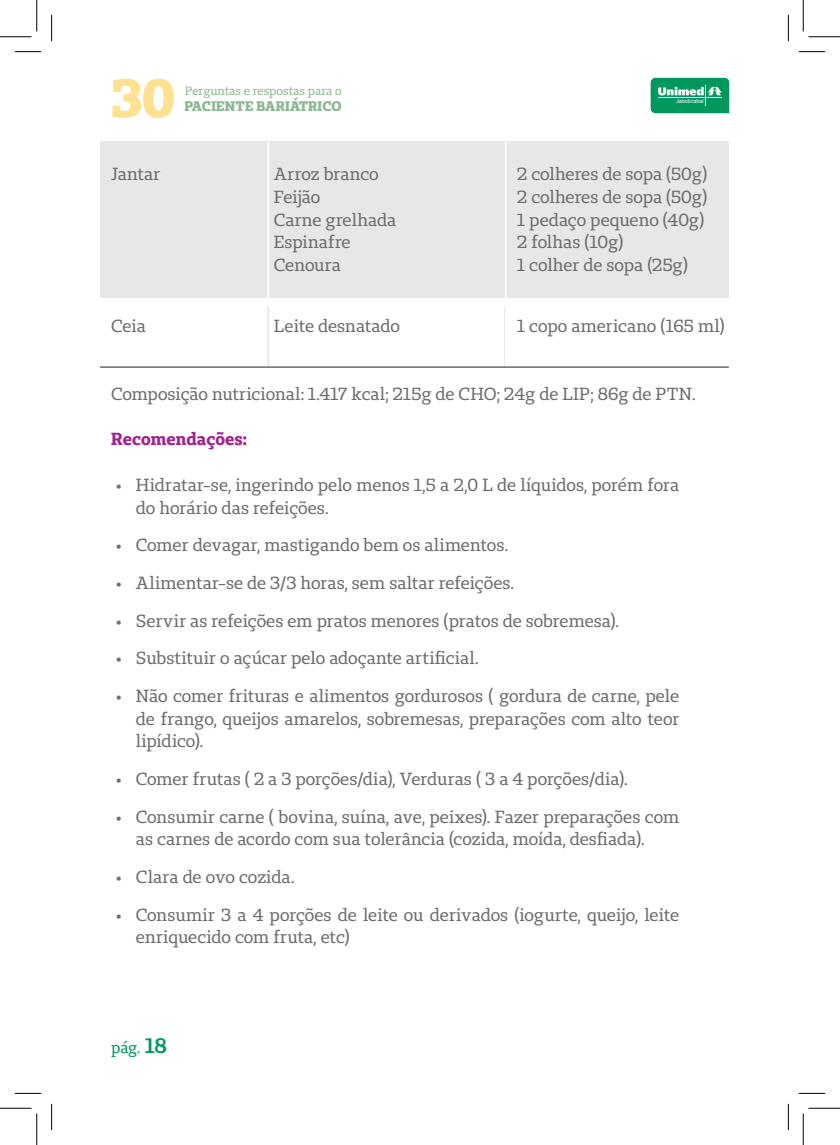
<style>
.page{position:relative;width:840px;height:1145px;background:#fff}
.page>*{position:absolute;margin:0;border:0;box-sizing:border-box;transform-origin:0 0}
.t1{font:800 54.07px "Unimed Slab";color:#ffe192}
.t2{font:17.5px/22.8px "Unimed Slab";color:#6c6d70}
.t3{font:700 17.5px "Unimed Slab";color:#a2238e}
.t4{font:15.75px "Unimed Slab";color:#00985c}
.t5{font:800 13.83px "Unimed Slab";letter-spacing:.015em;color:#8db795}
.t6{font:12.08px "Unimed Slab";color:#8db795}
.t7{font:5.42px "Arial";color:#fff}
.s1{font-weight:600;font-size:21px}
</style>
<div class="page">
<svg style="left:650px;top:77px;width:80px;height:37px;background:#2ca978"></svg>
<hr style="left:658px;top:97px;width:64px;height:1px;background:#fff">
<hr style="left:185px;top:97px;width:156px;height:1px;background:#8db795">
<div style="left:100px;top:141px;width:629px;height:157px;background:#e6e7e9"></div>
<hr style="left:267px;top:141px;width:2px;height:226px;background:#fff">
<hr style="left:267px;top:307px;width:2px;height:60px;background:#e6e7e9">
<hr style="left:504px;top:307px;width:2px;height:60px;background:#e6e7e9">
<hr style="left:505px;top:141px;width:2px;height:226px;background:#fff">
<hr style="left:100px;top:367px;width:629px;height:1px;background:#231f20">
<svg style="left:15px;top:51px;width:26px;height:1px"></svg>
<svg style="left:799px;top:51px;width:26px;height:1px"></svg>
<svg style="left:15px;top:1093px;width:26px;height:1px"></svg>
<svg style="left:799px;top:1093px;width:26px;height:1px"></svg>
<svg style="left:51px;top:15px;width:1px;height:26px"></svg>
<svg style="left:51px;top:1104px;width:1px;height:26px"></svg>
<svg style="left:788px;top:15px;width:1px;height:26px"></svg>
<svg style="left:788px;top:1104px;width:1px;height:26px"></svg>
<hr style="left:0;top:36px;width:32px;height:1px;background:#000">
<hr style="left:808px;top:36px;width:32px;height:1px;background:#000">
<hr style="left:0;top:1108px;width:32px;height:1px;background:#000">
<hr style="left:808px;top:1108px;width:32px;height:1px;background:#000">
<hr style="left:36px;top:0;width:1px;height:31px;background:#000">
<hr style="left:36px;top:1113px;width:1px;height:32px;background:#000">
<hr style="left:803px;top:0;width:1px;height:31px;background:#000">
<hr style="left:803px;top:1113px;width:1px;height:32px;background:#000">
<h1 class="t1" style="left:111px;top:62px;width:65px">30</h1>
<p class="t6" style="left:185px;top:83px;width:158px">Perguntas e respostas para o</p>
<p class="t5" style="left:184px;top:97px;width:159px">PACIENTE BARIÁTRICO</p>
<p class="t7" style="left:676px;top:97px;width:29px">Jaboticabal</p>
<p class="t2" style="left:111px;top:162px;width:51px">Jantar</p>
<p class="t2" style="left:274px;top:162px;width:106px">Arroz branco</p>
<p class="t2" style="left:517px;top:162px;width:191px">2 colheres de sopa (50g)</p>
<p class="t2" style="left:274px;top:185px;width:48px">Feijão</p>
<p class="t2" style="left:517px;top:185px;width:191px">2 colheres de sopa (50g)</p>
<p class="t2" style="left:274px;top:208px;width:124px">Carne grelhada</p>
<p class="t2" style="left:517px;top:208px;width:189px">1 pedaço pequeno (40g)</p>
<p class="t2" style="left:274px;top:231px;width:78px">Espinafre</p>
<p class="t2" style="left:517px;top:231px;width:108px">2 folhas (10g)</p>
<p class="t2" style="left:274px;top:253px;width:69px">Cenoura</p>
<p class="t2" style="left:517px;top:253px;width:172px">1 colher de sopa (25g)</p>
<p class="t2" style="left:111px;top:314px;width:36px">Ceia</p>
<p class="t2" style="left:274px;top:314px;width:127px">Leite desnatado</p>
<p class="t2" style="left:517px;top:314px;width:209px">1 copo americano (165 ml)</p>
<p class="t2" style="left:111px;top:382px;width:586px">Composição nutricional: 1.417 kcal; 215g de CHO; 24g de LIP; 86g de PTN.</p>
<p class="t3" style="left:111px;top:428px;width:137px">Recomendações:</p>
<p class="t2" style="left:136px;top:473px;width:545px;text-indent:-20px">• Hidratar-se, ingerindo pelo menos 1,5 a 2,0 L de líquidos, porém fora do horário das refeições.</p>
<p class="t2" style="left:116px;top:534px;width:394px">• Comer devagar, mastigando bem os alimentos.</p>
<p class="t2" style="left:116px;top:571px;width:399px">• Alimentar-se de 3/3 horas, sem saltar refeições.</p>
<p class="t2" style="left:116px;top:609px;width:504px">• Servir as refeições em pratos menores (pratos de sobremesa).</p>
<p class="t2" style="left:116px;top:646px;width:364px">• Substituir o açúcar pelo adoçante artificial.</p>
<p class="t2" style="left:136px;top:684px;width:545px;text-align:justify;text-indent:-20px">• Não comer frituras e alimentos gordurosos ( gordura de carne, pele de frango, queijos amarelos, sobremesas, preparações com alto teor lipídico).</p>
<p class="t2" style="left:116px;top:767px;width:513px">• Comer frutas ( 2 a 3 porções/dia), Verduras ( 3 a 4 porções/dia).</p>
<p class="t2" style="left:136px;top:805px;width:545px;text-indent:-20px">• Consumir carne ( bovina, suína, ave, peixes). Fazer preparações com as carnes de acordo com sua tolerância (cozida, moída, desfiada).</p>
<p class="t2" style="left:116px;top:865px;width:180px">• Clara de ovo cozida.</p>
<p class="t2" style="left:136px;top:903px;width:545px;text-indent:-20px">• Consumir 3 a 4 porções de leite ou derivados (iogurte, queijo, leite enriquecido com fruta, etc)</p>
<p class="t4" style="left:111px;top:1037px;width:58px">pág. <span class="s1">18</span></p>
</div>
